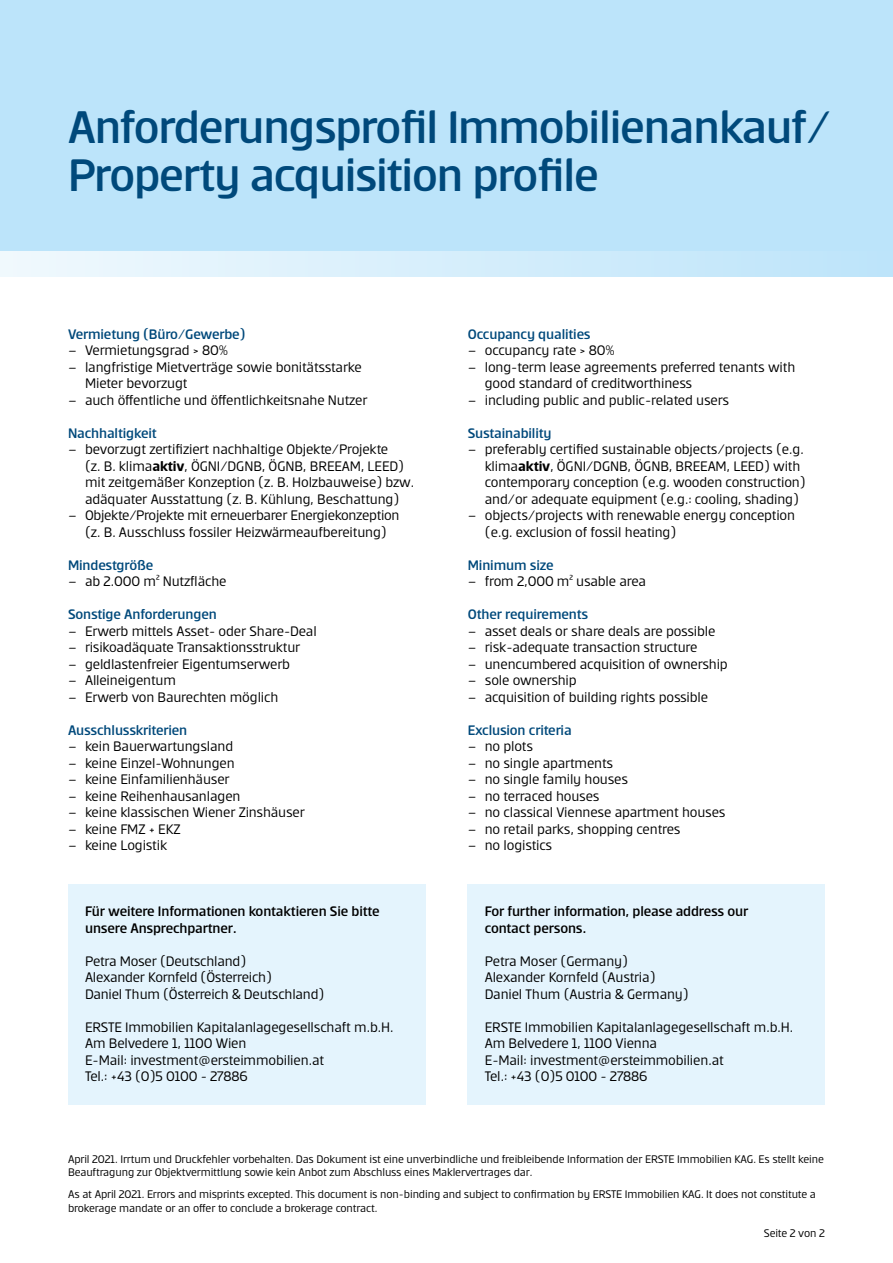
<style>
.page{position:relative;width:893px;height:1263px;background:#fff}
.page>*{position:absolute;margin:0;border:0;box-sizing:border-box;transform-origin:0 0}
.t1{font:500 49.5px/48px "Erste";letter-spacing:-.025em;color:#00497b}
.t2{font:15px/16.5px "Erste";letter-spacing:-.01em;color:#000}
.t3{font:500 15px "Erste";letter-spacing:-.01em;color:#00497b}
.t4{font:500 15px/16.5px "Erste";letter-spacing:-.01em;color:#000}
.t5{font:12px/13.5px "Erste";letter-spacing:-.01em;color:#000}
.s1{font-weight:700}
</style>
<div class="page">
<div style="left:0;top:0;width:893px;height:276px;background:#bce4fa"></div>
<div style="left:0;top:251px;width:893px;height:25px;background:linear-gradient(to right,#f0f9fd,#bde4fa)"></div>
<div style="left:468px;top:884px;width:357px;height:221px;background:#e4f4fd"></div>
<div style="left:68px;top:884px;width:357px;height:221px;background:#e4f4fd"></div>
<h1 class="t1" style="left:68px;top:103px;width:764px">Anforderungsprofil Immobilienankauf/<br>Property acquisition profile</h1>
<p class="t3" style="left:68px;top:326px;width:179px">Vermietung (Büro/Gewerbe)</p>
<p class="t2" style="left:68px;top:342px;width:161px">– Vermietungsgrad &gt; 80%</p>
<p class="t2" style="left:85px;top:358px;width:278px;text-indent:-17px">– langfristige Mietverträge sowie bonitätsstarke<br>Mieter bevorzugt</p>
<p class="t2" style="left:68px;top:391px;width:301px">– auch öffentliche und öffentlichkeitsnahe Nutzer</p>
<p class="t3" style="left:68px;top:425px;width:90px">Nachhaltigkeit</p>
<p class="t2" style="left:85px;top:441px;width:331px;text-indent:-17px">– bevorzugt zertifiziert nachhaltige Objekte/Projekte<br>(z. B. klima<span class="s1">aktiv</span>, ÖGNI/DGNB, ÖGNB, BREEAM, LEED) mit zeitgemäßer Konzeption (z. B. Holzbauweise) bzw. adäquater Ausstattung (z. B. Kühlung, Beschattung)</p>
<p class="t2" style="left:68px;top:507px;width:333px;text-align:center">– Objekte/Projekte mit erneuerbarer Energiekonzeption (z. B. Ausschluss fossiler Heizwärmeaufbereitung)</p>
<p class="t3" style="left:68px;top:557px;width:87px">Mindestgröße</p>
<p class="t2" style="left:68px;top:573px;width:160px">– ab 2.000 m² Nutzfläche</p>
<p class="t3" style="left:68px;top:607px;width:150px">Sonstige Anforderungen</p>
<p class="t2" style="left:68px;top:622px;width:250px">– Erwerb mittels Asset- oder Share- Deal</p>
<p class="t2" style="left:68px;top:639px;width:234px">– risikoadäquate Transaktionsstruktur</p>
<p class="t2" style="left:68px;top:655px;width:223px">– geldlastenfreier Eigentumserwerb</p>
<p class="t2" style="left:68px;top:672px;width:109px">– Alleineigentum</p>
<p class="t2" style="left:68px;top:688px;width:212px">– Erwerb von Baurechten möglich</p>
<p class="t3" style="left:68px;top:722px;width:121px">Ausschlusskriterien</p>
<p class="t2" style="left:68px;top:738px;width:167px">– kein Bauerwartungsland</p>
<p class="t2" style="left:68px;top:754px;width:168px">– keine Einzel-Wohnungen</p>
<p class="t2" style="left:68px;top:771px;width:163px">– keine Einfamilienhäuser</p>
<p class="t2" style="left:68px;top:787px;width:174px">– keine Reihenhausanlagen</p>
<p class="t2" style="left:68px;top:804px;width:238px">– keine klassischen Wiener Zinshäuser</p>
<p class="t2" style="left:68px;top:820px;width:114px">– keine FMZ + EKZ</p>
<p class="t2" style="left:68px;top:837px;width:101px">– keine Logistik</p>
<p class="t4" style="left:85px;top:903px;width:296px">Für weitere Informationen kontaktieren Sie bitte unsere Ansprechpartner.</p>
<p class="t2" style="left:85px;top:952px;width:241px">Petra Moser (Deutschland)<br>Alexander Kornfeld (Österreich)<br>Daniel Thum (Österreich &amp; Deutschland)</p>
<p class="t2" style="left:85px;top:1018px;width:310px">ERSTE Immobilien Kapitalanlagegesellschaft m.b.H.<br>Am Belvedere 1, 1100 Wien<br>E- Mail: investment@ersteimmobilien.at<br>Tel.: +43 (0)5 0100 - 27886</p>
<p class="t3" style="left:468px;top:326px;width:125px">Occupancy qualities</p>
<p class="t2" style="left:468px;top:342px;width:148px">– occupancy rate &gt; 80%</p>
<p class="t2" style="left:485px;top:358px;width:312px;text-indent:-17px">– long-term lease agreements preferred tenants with good standard of creditworthiness</p>
<p class="t2" style="left:468px;top:391px;width:263px">– including public and public- related users</p>
<p class="t3" style="left:468px;top:425px;width:85px">Sustainability</p>
<p class="t2" style="left:485px;top:441px;width:323px;text-indent:-17px">– preferably certified sustainable objects/projects (e.g. klima<span class="s1">aktiv</span>, ÖGNI/DGNB, ÖGNB, BREEAM, LEED) with contemporary conception (e.g. wooden construction) and/or adequate equipment (e.g.: cooling, shading)</p>
<p class="t2" style="left:485px;top:507px;width:312px;text-indent:-17px">– objects/projects with renewable energy conception (e.g. exclusion of fossil heating)</p>
<p class="t3" style="left:468px;top:557px;width:87px">Minimum size</p>
<p class="t2" style="left:468px;top:573px;width:180px">– from 2,000 m² usable area</p>
<p class="t3" style="left:468px;top:607px;width:122px">Other requirements</p>
<p class="t2" style="left:468px;top:622px;width:249px">– asset deals or share deals are possible</p>
<p class="t2" style="left:468px;top:639px;width:231px">– risk-adequate transaction structure</p>
<p class="t2" style="left:468px;top:655px;width:262px">– unencumbered acquisition of ownership</p>
<p class="t2" style="left:468px;top:672px;width:110px">– sole ownership</p>
<p class="t2" style="left:468px;top:688px;width:242px">– acquisition of building rights possible</p>
<p class="t3" style="left:468px;top:722px;width:105px">Exclusion criteria</p>
<p class="t2" style="left:468px;top:738px;width:67px">– no plots</p>
<p class="t2" style="left:468px;top:754px;width:147px">– no single apartments</p>
<p class="t2" style="left:468px;top:771px;width:162px">– no single family houses</p>
<p class="t2" style="left:468px;top:787px;width:133px">– no terraced houses</p>
<p class="t2" style="left:468px;top:804px;width:259px">– no classical Viennese apartment houses</p>
<p class="t2" style="left:468px;top:820px;width:214px">– no retail parks, shopping centres</p>
<p class="t2" style="left:468px;top:837px;width:86px">– no logistics</p>
<p class="t4" style="left:485px;top:903px;width:265px">For further information, please address our contact persons.</p>
<p class="t2" style="left:485px;top:952px;width:206px">Petra Moser (Germany)<br>Alexander Kornfeld (Austria)<br>Daniel Thum (Austria &amp; Germany)</p>
<p class="t2" style="left:485px;top:1018px;width:310px">ERSTE Immobilien Kapitalanlagegesellschaft m.b.H.<br>Am Belvedere 1, 1100 Vienna<br>E- Mail: investment@ersteimmobilien.at<br>Tel.: +43 (0)5 0100 - 27886</p>
<p class="t5" style="left:68px;top:1152px;width:757px">April 2021. Irrtum und Druckfehler vorbehalten. Das Dokument ist eine unverbindliche und freibleibende Information der ERSTE Immobilien KAG. Es stellt keine<br>Beauftragung zur Objektvermittlung sowie kein Anbot zum Abschluss eines Maklervertrages dar.</p>
<p class="t5" style="left:68px;top:1188px;width:749px">As at April 2021. Errors and misprints excepted. This document is non- binding and subject to confirmation by ERSTE Immobilien KAG. It does not constitute a brokerage mandate or an offer to conclude a brokerage contract.</p>
<p class="t5" style="left:764px;top:1227px;width:63px">Seite 2 von 2</p>
</div>
